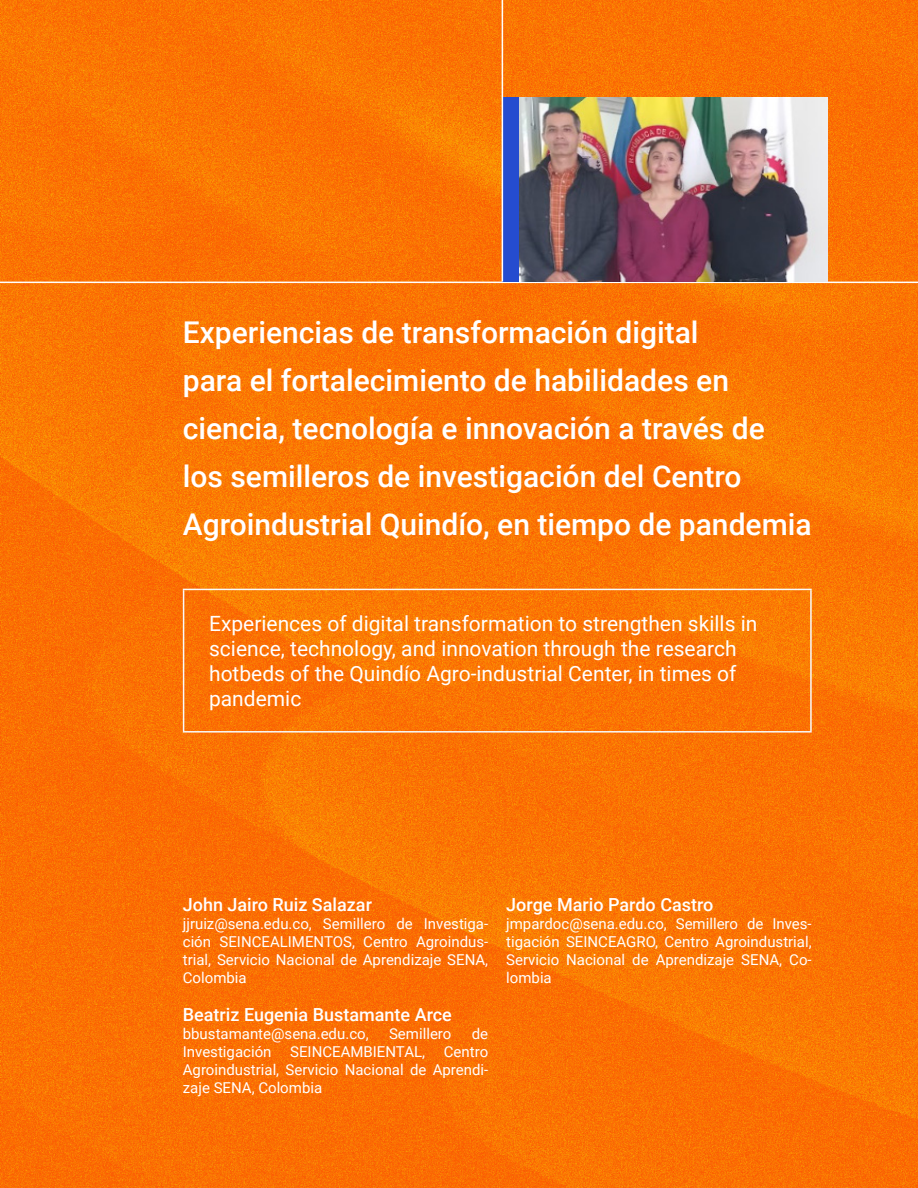
<style>
.page{position:relative;width:918px;height:1188px;background:#fff}
.page>*{position:absolute;margin:0;border:0;box-sizing:border-box;transform-origin:0 0}
.Título_artículo{font:500 30px/48px "Roboto";color:#fff}
.Título_artículo_ingl{font:21px/25.2px "Roboto";color:#fff}
.Autor{font:500 18px "Roboto";color:#fff}
.Autor_cargo{font:15px/18px "Roboto";color:#fff;text-align:justify}
</style>
<div class="page">
<svg style="left:0;top:0;width:1px;height:1188px"></svg>
<img style="left:1px;top:0;width:917px;height:1188px">
<hr style="left:183px;top:589px;width:629px;height:1px;background:#f8f9fa">
<hr style="left:183px;top:590px;width:1px;height:141px;background:#f8f9fa">
<hr style="left:810px;top:590px;width:2px;height:141px;background:#f8f9fa">
<hr style="left:183px;top:731px;width:629px;height:2px;background:#f8f9fa">
<hr style="left:0;top:282px;width:918px;height:1px;background:#fff">
<div style="left:502px;top:97px;width:17px;height:185px;background:#254ccf"></div>
<hr style="left:502px;top:0;width:1px;height:282px;background:#fff">
<img style="left:519px;top:97px;width:308px;height:185px">
<p class="Título_artículo" style="left:183px;top:307px;width:630px">Experiencias de transformación digital<br>para el fortalecimiento de habilidades en ciencia, tecnología e innovación a través de los semilleros de investigación del Centro Agroindustrial Quindío, en tiempo de pandemia</p>
<p class="Título_artículo_ingl" style="left:209px;top:610px;width:550px">Experiences of digital transformation to strengthen skills in science, technology, and innovation through the research hotbeds of the Quindío Agro-industrial Center, in times of pandemic</p>
<p class="Autor" style="left:183px;top:892px;width:191px">John Jairo Ruiz Salazar</p>
<p class="Autor_cargo" style="left:183px;top:914px;width:307px">jjruiz@sena.edu.co, Semillero de Investiga&shy;ción SEINCEALIMENTOS, Centro Agroindus&shy;trial, Servicio Nacional de Aprendizaje SENA, Colombia</p>
<p class="Autor" style="left:183px;top:1002px;width:271px">Beatriz Eugenia Bustamante Arce</p>
<p class="Autor_cargo" style="left:183px;top:1024px;width:187px">bbustamante@sena.edu.co,</p>
<p class="Autor_cargo" style="left:389px;top:1024px;width:64px">Semillero</p>
<p class="Autor_cargo" style="left:183px;top:1024px;width:307px;text-indent:289px">de Investigación SEINCEAMBIENTAL, Centro Agroindustrial, Servicio Nacional de Aprendi&shy;zaje SENA, Colombia</p>
<p class="Autor" style="left:506px;top:892px;width:209px">Jorge Mario Pardo Castro</p>
<p class="Autor_cargo" style="left:506px;top:914px;width:307px">jmpardoc@sena.edu.co, Semillero de Inves&shy;tigación SEINCEAGRO, Centro Agroindustrial, Servicio Nacional de Aprendizaje SENA, Co&shy;lombia</p>
</div>
